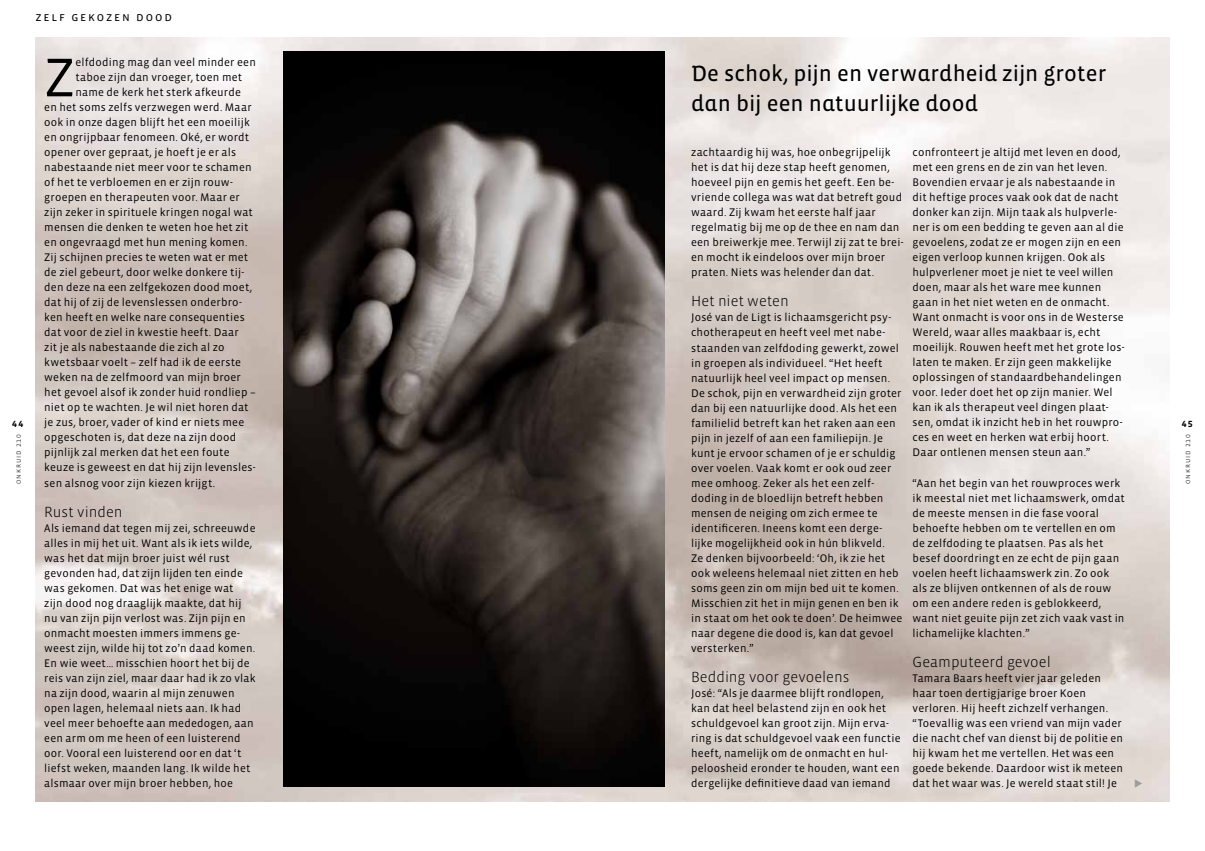
<style>
.page{position:relative;width:1205px;height:851px;background:#fff}
.page>*{position:absolute;margin:0;border:0;box-sizing:border-box;transform-origin:0 0}
.t1{font:55.62px "Vista Sans";color:#000}
.t2{font:22.5px/30px "Vista Sans Alt Reg";color:#000}
.t3{font:300 15px "Vista Sans";color:#000}
.t4{font:12.5px "Vista Sans SC Book";letter-spacing:.145em;color:#000}
.t5{font:11.25px/15px "Vista Sans";letter-spacing:.02em;color:#000}
.t6{font:11.25px "Vista Sans SC Med";color:#000}
.t7{font:7.5px "Vista Sans SC Light";letter-spacing:.12em;color:#000}
</style>
<div class="page">
<img style="left:35px;top:37px;width:1134px;height:764px">
<img style="left:283px;top:51px;width:382px;height:735px">
<svg style="left:1135px;top:778px;width:7px;height:9px"></svg>
<p class="t4" style="left:35px;top:11px;width:138px">zelf gekozen dood</p>
<p class="t6" style="left:12px;top:417px;width:13px">44</p>
<p class="t7" style="left:15px;top:483px;width:51px;rotate:-90deg">onkruid 210</p>
<h1 class="t1" style="left:44px;top:49px;width:32px">Z</h1>
<p class="t5" style="left:75px;top:55px;width:182px">elfdoding mag dan veel minder een</p>
<p class="t5" style="left:75px;top:70px;width:168px">taboe zijn dan vroeger, toen met</p>
<p class="t5" style="left:75px;top:85px;width:167px">name de kerk het sterk afkeurde</p>
<p class="t5" style="left:44px;top:100px;width:209px">en het soms zelfs verzwegen werd. Maar</p>
<p class="t5" style="left:44px;top:115px;width:207px">ook in onze dagen blijft het een moeilijk</p>
<p class="t5" style="left:44px;top:130px;width:206px">en ongrijpbaar fenomeen. Oké, er wordt</p>
<p class="t5" style="left:44px;top:145px;width:193px">opener over gepraat, je hoeft je er als</p>
<p class="t5" style="left:44px;top:160px;width:209px">nabestaande niet meer voor te schamen</p>
<p class="t5" style="left:44px;top:175px;width:190px">of het te verbloemen en er zijn rouw-</p>
<p class="t5" style="left:44px;top:190px;width:197px">groepen en therapeuten voor. Maar er</p>
<p class="t5" style="left:44px;top:205px;width:210px">zijn zeker in spirituele kringen nogal wat</p>
<p class="t5" style="left:44px;top:220px;width:206px">mensen die denken te weten hoe het zit</p>
<p class="t5" style="left:44px;top:235px;width:205px">en ongevraagd met hun mening komen.</p>
<p class="t5" style="left:44px;top:250px;width:205px">Zij schijnen precies te weten wat er met</p>
<p class="t5" style="left:44px;top:265px;width:202px">de ziel gebeurt, door welke donkere tij-</p>
<p class="t5" style="left:44px;top:280px;width:209px">den deze na een zelfgekozen dood moet,</p>
<p class="t5" style="left:44px;top:295px;width:199px">dat hij of zij de levenslessen onderbro-</p>
<p class="t5" style="left:44px;top:310px;width:202px">ken heeft en welke nare consequenties</p>
<p class="t5" style="left:44px;top:325px;width:196px">dat voor de ziel in kwestie heeft. Daar</p>
<p class="t5" style="left:44px;top:340px;width:182px">zit je als nabestaande die zich al zo</p>
<p class="t5" style="left:44px;top:355px;width:198px">kwetsbaar voelt – zelf had ik de eerste</p>
<p class="t5" style="left:44px;top:370px;width:198px">weken na de zelfmoord van mijn broer</p>
<p class="t5" style="left:44px;top:385px;width:213px">het gevoel alsof ik zonder huid rondliep –</p>
<p class="t5" style="left:44px;top:400px;width:206px">niet op te wachten. Je wil niet horen dat</p>
<p class="t5" style="left:44px;top:415px;width:201px">je zus, broer, vader of kind er niets mee</p>
<p class="t5" style="left:44px;top:430px;width:194px">opgeschoten is, dat deze na zijn dood</p>
<p class="t5" style="left:44px;top:445px;width:187px">pijnlijk zal merken dat het een foute</p>
<p class="t5" style="left:44px;top:460px;width:213px">keuze is geweest en dat hij zijn levensles-</p>
<p class="t5" style="left:44px;top:475px;width:172px">sen alsnog voor zijn kiezen krijgt.</p>
<h3 class="t3" style="left:44px;top:504px;width:80px">Rust vinden</h3>
<p class="t5" style="left:44px;top:520px;width:213px">Als iemand dat tegen mij zei, schreeuwde alles in mij het uit. Want als ik iets wilde, was het dat mijn broer juist wél rust gevonden had, dat zijn lijden ten einde was gekomen. Dat was het enige wat<br>zijn dood nog draaglijk maakte, dat hij nu van zijn pijn verlost was. Zijn pijn en onmacht moesten immers immens ge&shy;weest zijn, wilde hij tot zo’n daad komen.<br>En wie weet… misschien hoort het bij de reis van zijn ziel, maar daar had ik zo vlak na zijn dood, waarin al mijn zenuwen open lagen, helemaal niets aan. Ik had veel meer behoefte aan mededogen, aan een arm om me heen of een luisterend oor. Vooral een luisterend oor en dat ‘t liefst weken, maanden lang. Ik wilde het alsmaar over mijn broer hebben, hoe</p>
<h2 class="t2" style="left:691px;top:59px;width:417px">De schok, pijn en verwardheid zijn groter dan bij een natuurlijke dood</h2>
<p class="t5" style="left:691px;top:145px;width:214px">zachtaardig hij was, hoe onbegrijpelijk het is dat hij deze stap heeft genomen, hoeveel pijn en gemis het geeft. Een be&shy;vriende collega was wat dat betreft goud waard. Zij kwam het eerste half jaar regelmatig bij me op de thee en nam dan een breiwerkje mee. Terwijl zij zat te brei&shy;en mocht ik eindeloos over mijn broer praten. Niets was helender dan dat.</p>
<h3 class="t3" style="left:691px;top:294px;width:99px">Het niet weten</h3>
<p class="t5" style="left:691px;top:310px;width:213px">José van de Ligt is lichaamsgericht psy&shy;chotherapeut en heeft veel met nabe&shy;staanden van zelfdoding gewerkt, zowel in groepen als individueel. “Het heeft natuurlijk heel veel impact op mensen.<br>De schok, pijn en verwardheid zijn groter dan bij een natuurlijke dood. Als het een familielid betreft kan het raken aan een pijn in jezelf of aan een familiepijn. Je kunt je ervoor schamen of je er schuldig over voelen. Vaak komt er ook oud zeer mee omhoog. Zeker als het een zelf&shy;doding in de bloedlijn betreft hebben mensen de neiging om zich ermee te identificeren. Ineens komt een derge&shy;lijke mogelijkheid ook in hún blikveld.<br>Ze denken bijvoorbeeld: ‘Oh, ik zie het ook weleens helemaal niet zitten en heb soms geen zin om mijn bed uit te komen.<br>Misschien zit het in mijn genen en ben ik in staat om het ook te doen’. De heimwee naar degene die dood is, kan dat gevoel versterken.”</p>
<h3 class="t3" style="left:691px;top:669px;width:160px">Bedding voor gevoelens</h3>
<p class="t5" style="left:691px;top:685px;width:211px">José: “Als je daarmee blijft rondlopen, kan dat heel belastend zijn en ook het schuldgevoel kan groot zijn. Mijn erva&shy;ring is dat schuldgevoel vaak een functie heeft, namelijk om de onmacht en hul&shy;peloosheid eronder te houden, want een dergelijke definitieve daad van iemand</p>
<p class="t5" style="left:912px;top:145px;width:213px">confronteert je altijd met leven en dood, met een grens en de zin van het leven.<br>Bovendien ervaar je als nabestaande in dit heftige proces vaak ook dat de nacht donker kan zijn. Mijn taak als hulpverle&shy;ner is om een bedding te geven aan al die gevoelens, zodat ze er mogen zijn en een eigen verloop kunnen krijgen. Ook als hulpverlener moet je niet te veel willen doen, maar als het ware mee kunnen gaan in het niet weten en de onmacht.<br>Want onmacht is voor ons in de Westerse Wereld, waar alles maakbaar is, echt moeilijk. Rouwen heeft met het grote los&shy;laten te maken. Er zijn geen makkelijke oplossingen of standaardbehandelingen voor. Ieder doet het op zijn manier. Wel kan ik als therapeut veel dingen plaat&shy;sen, omdat ik inzicht heb in het rouwpro&shy;ces en weet en herken wat erbij hoort.<br>Daar ontlenen mensen steun aan.”</p>
<p class="t5" style="left:912px;top:475px;width:214px">“Aan het begin van het rouwproces werk ik meestal niet met lichaamswerk, omdat de meeste mensen in die fase vooral behoefte hebben om te vertellen en om de zelfdoding te plaatsen. Pas als het besef doordringt en ze echt de pijn gaan voelen heeft lichaamswerk zin. Zo ook als ze blijven ontkennen of als de rouw om een andere reden is geblokkeerd, want niet geuite pijn zet zich vaak vast in lichamelijke klachten.”</p>
<h3 class="t3" style="left:912px;top:654px;width:140px">Geamputeerd gevoel</h3>
<p class="t5" style="left:912px;top:670px;width:212px">Tamara Baars heeft vier jaar geleden haar toen dertigjarige broer Koen verloren. Hij heeft zichzelf verhangen. “Toevallig was een vriend van mijn vader die nacht chef van dienst bij de politie en hij kwam het me vertellen. Het was een goede bekende. Daardoor wist ik meteen dat het waar was. Je wereld staat stil! Je</p>
<p class="t6" style="left:1181px;top:417px;width:13px">45</p>
<p class="t7" style="left:1183px;top:483px;width:51px;rotate:-90deg">onkruid 210</p>
</div>
